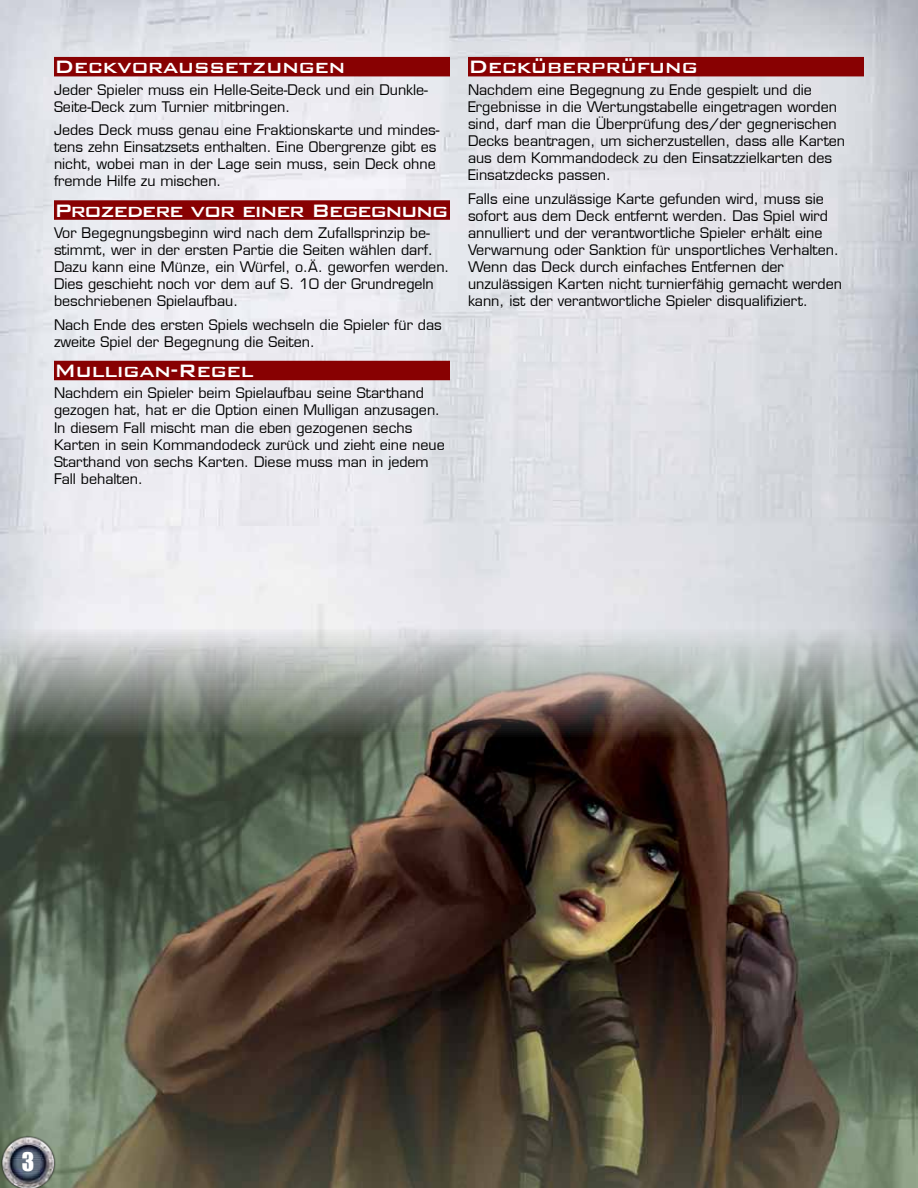
<style>
.page{position:relative;width:918px;height:1188px;background:#fff}
.page>*{position:absolute;margin:0;border:0;box-sizing:border-box;transform-origin:0 0}
.t1{font:500 24px "Bank Gothic";letter-spacing:-.025em;color:#fff}
.t2{font:500 24px "Bank Gothic";letter-spacing:-.06em;color:#fff}
.t3{font:23.55px "Impact";color:#fff}
.t4{font:14.25px/17.1px "Eurostile LTSW Std";color:#000}
</style>
<div class="page">
<img style="left:0;top:0;width:918px;height:629px">
<img style="left:0;top:629px;width:918px;height:559px">
<img style="left:0;top:1134px;width:64px;height:54px">
<div style="left:468px;top:57px;width:396px;height:19px;background:#880102"></div>
<div style="left:54px;top:57px;width:396px;height:19px;background:#880102"></div>
<div style="left:54px;top:200px;width:396px;height:20px;background:#880102"></div>
<div style="left:54px;top:361px;width:396px;height:19px;background:#880102"></div>
<h1 class="t1" style="left:54px;top:48px;width:293px">Deckvoraussetzungen</h1>
<p class="t4" style="left:54px;top:81px;width:376px">Jeder Spieler muss ein Helle-Seite-Deck und ein Dunkle-<br>Seite-Deck zum Turnier mitbringen.</p>
<p class="t4" style="left:54px;top:122px;width:387px">Jedes Deck muss genau eine Fraktionskarte und mindes&shy;tens zehn Einsatzsets enthalten. Eine Obergrenze gibt es nicht, wobei man in der Lage sein muss, sein Deck ohne fremde Hilfe zu mischen.</p>
<h1 class="t2" style="left:54px;top:192px;width:396px">Prozedere vor einer Begegnung</h1>
<p class="t4" style="left:54px;top:224px;width:397px">Vor Begegnungsbeginn wird nach dem Zufallsprinzip be&shy;stimmt, wer in der ersten Partie die Seiten wählen darf.<br>Dazu kann eine Münze, ein Würfel, o.Ä. geworfen werden.<br>Dies geschieht noch vor dem auf S. 10 der Grundregeln beschriebenen Spielaufbau.</p>
<p class="t4" style="left:54px;top:316px;width:389px">Nach Ende des ersten Spiels wechseln die Spieler für das zweite Spiel der Begegnung die Seiten.</p>
<h1 class="t1" style="left:54px;top:352px;width:201px">Mulligan-Regel</h1>
<p class="t4" style="left:54px;top:385px;width:392px">Nachdem ein Spieler beim Spielaufbau seine Starthand gezogen hat, hat er die Option einen Mulligan anzusagen.<br>In diesem Fall mischt man die eben gezogenen sechs Karten in sein Kommandodeck zurück und zieht eine neue Starthand von sechs Karten. Diese muss man in jedem Fall behalten.</p>
<h1 class="t1" style="left:468px;top:48px;width:231px">Decküberprüfung</h1>
<p class="t4" style="left:468px;top:81px;width:379px">Nachdem eine Begegnung zu Ende gespielt und die Ergebnisse in die Wertungstabelle eingetragen worden sind, darf man die Überprüfung des/der gegnerischen Decks beantragen, um sicherzustellen, dass alle Karten aus dem Kommandodeck zu den Einsatzzielkarten des Einsatzdecks passen.</p>
<p class="t4" style="left:468px;top:190px;width:376px">Falls eine unzulässige Karte gefunden wird, muss sie sofort aus dem Deck entfernt werden. Das Spiel wird annulliert und der verantwortliche Spieler erhält eine Verwarnung oder Sanktion für unsportliches Verhalten.<br>Wenn das Deck durch einfaches Entfernen der unzulässigen Karten nicht turnierfähig gemacht werden kann, ist der verantwortliche Spieler disqualifiziert.</p>
<h2 class="t3" style="left:22px;top:1144px;width:14px">3</h2>
</div>
